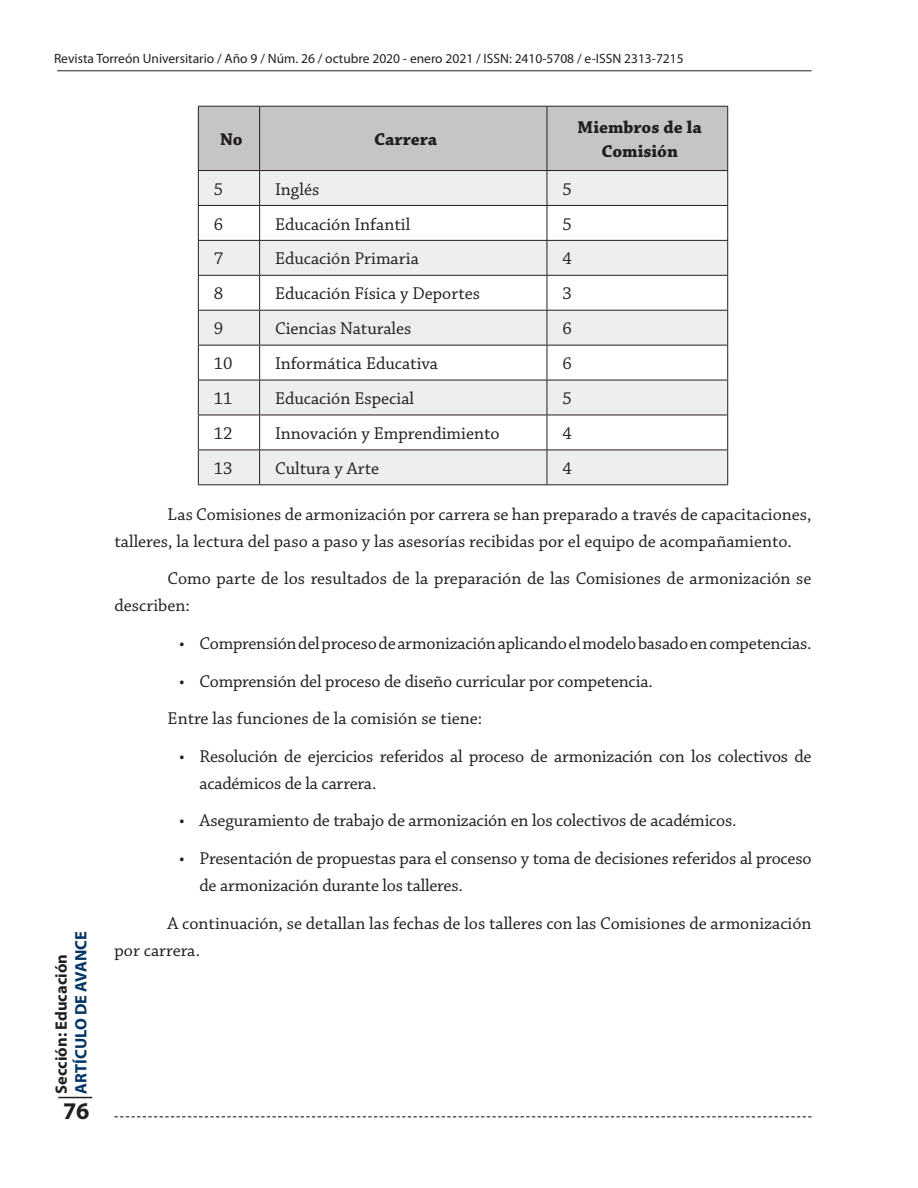
<style>
.page{position:relative;width:918px;height:1188px;background:#fff}
.page>*{position:absolute;margin:0;border:0;box-sizing:border-box;transform-origin:0 0}
.t1{font:700 24px "Myriad Pro";color:#231f20}
.TablasTexto{font:18px/27px "Chaparral Pro";color:#231f20}
.TablasTitulos{font:700 18px "Chaparral Pro";color:#231f20}
.t2{font:700 16.5px "Myriad Pro";color:#231f20}
.t3{font:700 16.5px "Myriad Pro";color:#003466}
.t4{font:13.5px "Myriad Pro";color:#231f20}
</style>
<div class="page">
<div style="left:199px;top:107px;width:528px;height:63px;background:#c6c5c6"></div>
<svg style="left:199px;top:171px;width:528px;height:313px;fill:#edeeee"></svg>
<hr style="left:198px;top:171px;width:1px;height:34px;background:#231f20">
<hr style="left:259px;top:171px;width:1px;height:34px;background:#231f20">
<hr style="left:547px;top:171px;width:1px;height:34px;background:#231f20">
<hr style="left:727px;top:171px;width:1px;height:34px;background:#231f20">
<hr style="left:198px;top:205px;width:62px;height:1px;background:#231f20">
<hr style="left:198px;top:206px;width:1px;height:34px;background:#231f20">
<hr style="left:260px;top:205px;width:287px;height:1px;background:#231f20">
<hr style="left:259px;top:206px;width:1px;height:34px;background:#231f20">
<hr style="left:547px;top:205px;width:181px;height:1px;background:#231f20">
<hr style="left:547px;top:206px;width:1px;height:34px;background:#231f20">
<hr style="left:727px;top:206px;width:1px;height:34px;background:#231f20">
<hr style="left:198px;top:240px;width:62px;height:1px;background:#231f20">
<hr style="left:198px;top:241px;width:1px;height:34px;background:#231f20">
<hr style="left:260px;top:240px;width:287px;height:1px;background:#231f20">
<hr style="left:259px;top:241px;width:1px;height:34px;background:#231f20">
<hr style="left:547px;top:240px;width:181px;height:1px;background:#231f20">
<hr style="left:547px;top:241px;width:1px;height:34px;background:#231f20">
<hr style="left:727px;top:241px;width:1px;height:34px;background:#231f20">
<hr style="left:198px;top:275px;width:62px;height:1px;background:#231f20">
<hr style="left:198px;top:276px;width:1px;height:34px;background:#231f20">
<hr style="left:260px;top:275px;width:287px;height:1px;background:#231f20">
<hr style="left:259px;top:276px;width:1px;height:34px;background:#231f20">
<hr style="left:547px;top:275px;width:181px;height:1px;background:#231f20">
<hr style="left:547px;top:276px;width:1px;height:34px;background:#231f20">
<hr style="left:727px;top:276px;width:1px;height:34px;background:#231f20">
<hr style="left:198px;top:310px;width:62px;height:1px;background:#231f20">
<hr style="left:198px;top:311px;width:1px;height:34px;background:#231f20">
<hr style="left:260px;top:310px;width:287px;height:1px;background:#231f20">
<hr style="left:259px;top:311px;width:1px;height:34px;background:#231f20">
<hr style="left:547px;top:310px;width:181px;height:1px;background:#231f20">
<hr style="left:547px;top:311px;width:1px;height:34px;background:#231f20">
<hr style="left:727px;top:311px;width:1px;height:34px;background:#231f20">
<hr style="left:198px;top:345px;width:62px;height:1px;background:#231f20">
<hr style="left:198px;top:346px;width:1px;height:34px;background:#231f20">
<hr style="left:260px;top:345px;width:287px;height:1px;background:#231f20">
<hr style="left:259px;top:346px;width:1px;height:34px;background:#231f20">
<hr style="left:547px;top:345px;width:181px;height:1px;background:#231f20">
<hr style="left:547px;top:346px;width:1px;height:34px;background:#231f20">
<hr style="left:727px;top:346px;width:1px;height:34px;background:#231f20">
<hr style="left:198px;top:380px;width:62px;height:1px;background:#231f20">
<hr style="left:198px;top:380px;width:1px;height:35px;background:#231f20">
<hr style="left:260px;top:380px;width:287px;height:1px;background:#231f20">
<hr style="left:259px;top:380px;width:1px;height:35px;background:#231f20">
<hr style="left:547px;top:380px;width:181px;height:1px;background:#231f20">
<hr style="left:547px;top:380px;width:1px;height:35px;background:#231f20">
<hr style="left:727px;top:380px;width:1px;height:35px;background:#231f20">
<hr style="left:198px;top:415px;width:62px;height:1px;background:#231f20">
<hr style="left:198px;top:415px;width:1px;height:35px;background:#231f20">
<hr style="left:260px;top:415px;width:287px;height:1px;background:#231f20">
<hr style="left:259px;top:415px;width:1px;height:35px;background:#231f20">
<hr style="left:547px;top:415px;width:181px;height:1px;background:#231f20">
<hr style="left:547px;top:415px;width:1px;height:35px;background:#231f20">
<hr style="left:727px;top:415px;width:1px;height:35px;background:#231f20">
<hr style="left:198px;top:450px;width:62px;height:1px;background:#231f20">
<hr style="left:198px;top:450px;width:1px;height:34px;background:#231f20">
<hr style="left:198px;top:484px;width:62px;height:1px;background:#231f20">
<hr style="left:260px;top:450px;width:287px;height:1px;background:#231f20">
<hr style="left:259px;top:450px;width:1px;height:34px;background:#231f20">
<hr style="left:260px;top:484px;width:287px;height:1px;background:#231f20">
<hr style="left:547px;top:450px;width:181px;height:1px;background:#231f20">
<hr style="left:547px;top:450px;width:1px;height:34px;background:#231f20">
<hr style="left:727px;top:450px;width:1px;height:34px;background:#231f20">
<hr style="left:547px;top:484px;width:181px;height:1px;background:#231f20">
<hr style="left:198px;top:106px;width:62px;height:1px;background:#231f20">
<hr style="left:198px;top:107px;width:1px;height:63px;background:#231f20">
<hr style="left:198px;top:170px;width:62px;height:1px;background:#231f20">
<hr style="left:260px;top:106px;width:287px;height:1px;background:#231f20">
<hr style="left:259px;top:107px;width:1px;height:63px;background:#231f20">
<hr style="left:260px;top:170px;width:287px;height:1px;background:#231f20">
<hr style="left:547px;top:106px;width:181px;height:1px;background:#231f20">
<hr style="left:547px;top:107px;width:1px;height:63px;background:#231f20">
<hr style="left:727px;top:107px;width:1px;height:63px;background:#231f20">
<hr style="left:547px;top:170px;width:181px;height:1px;background:#231f20">
<hr style="left:57px;top:70px;width:755px;height:1px;background:#231f20">
<hr style="left:58px;top:1097px;width:34px;height:1px;background:#231f20">
<svg style="left:114px;top:1116px;width:698px;height:1px"></svg>
<p class="t4" style="left:54px;top:50px;width:631px">Revista Torreón Universitario / Año 9 / Núm. 26 / octubre 2020 - enero 2021 / ISSN: 2410-5708 / e-ISSN 2313-7215</p>
<p class="t3" style="left:70px;top:1094px;width:164px;rotate:-90deg">ARTÍCULO DE AVANCE</p>
<h1 class="t1" style="left:63px;top:1095px;width:28px">76</h1>
<p class="t2" style="left:50px;top:1094px;width:141px;rotate:-90deg">Sección: Educación</p>
<p class="TablasTitulos" style="left:220px;top:129px;width:24px">No</p>
<p class="TablasTitulos" style="left:374px;top:129px;width:65px">Carrera</p>
<p class="TablasTitulos" style="left:578px;top:117px;width:126px">Miembros de la</p>
<p class="TablasTitulos" style="left:601px;top:141px;width:78px">Comisión</p>
<p class="TablasTexto" style="left:214px;top:176px;width:11px">5</p>
<p class="TablasTexto" style="left:275px;top:176px;width:46px">Inglés</p>
<p class="TablasTexto" style="left:562px;top:176px;width:11px">5</p>
<p class="TablasTexto" style="left:214px;top:211px;width:11px">6</p>
<p class="TablasTexto" style="left:275px;top:211px;width:137px">Educación Infantil</p>
<p class="TablasTexto" style="left:562px;top:211px;width:11px">5</p>
<p class="TablasTexto" style="left:214px;top:246px;width:11px">7</p>
<p class="TablasTexto" style="left:275px;top:246px;width:145px">Educación Primaria</p>
<p class="TablasTexto" style="left:562px;top:246px;width:11px">4</p>
<p class="TablasTexto" style="left:214px;top:281px;width:11px">8</p>
<p class="TablasTexto" style="left:275px;top:281px;width:207px">Educación Física y Deportes</p>
<p class="TablasTexto" style="left:562px;top:281px;width:11px">3</p>
<p class="TablasTexto" style="left:214px;top:316px;width:11px">9</p>
<p class="TablasTexto" style="left:275px;top:316px;width:138px">Ciencias Naturales</p>
<p class="TablasTexto" style="left:562px;top:316px;width:11px">6</p>
<p class="TablasTexto" style="left:214px;top:351px;width:20px">10</p>
<p class="TablasTexto" style="left:275px;top:351px;width:165px">Informática Educativa</p>
<p class="TablasTexto" style="left:562px;top:351px;width:11px">6</p>
<p class="TablasTexto" style="left:214px;top:386px;width:20px">11</p>
<p class="TablasTexto" style="left:275px;top:386px;width:141px">Educación Especial</p>
<p class="TablasTexto" style="left:562px;top:386px;width:11px">5</p>
<p class="TablasTexto" style="left:214px;top:421px;width:20px">12</p>
<p class="TablasTexto" style="left:275px;top:421px;width:226px">Innovación y Emprendimiento</p>
<p class="TablasTexto" style="left:562px;top:421px;width:11px">4</p>
<p class="TablasTexto" style="left:214px;top:456px;width:20px">13</p>
<p class="TablasTexto" style="left:275px;top:456px;width:106px">Cultura y Arte</p>
<p class="TablasTexto" style="left:562px;top:456px;width:11px">4</p>
<p class="TablasTexto" style="left:114px;top:501px;width:699px;text-indent:53px">Las Comisiones de armonización por carrera se han preparado a través de capacitaciones, talleres, la lectura del paso a paso y las asesorías recibidas por el equipo de acompañamiento.</p>
<p class="TablasTexto" style="left:114px;top:566px;width:699px;text-indent:53px">Como parte de los resultados de la preparación de las Comisiones de armonización se describen:</p>
<p class="TablasTexto" style="left:179px;top:630px;width:634px">• Comprensión del proceso de armonización aplicando el modelo basado en competencias.</p>
<p class="TablasTexto" style="left:179px;top:668px;width:475px">• Comprensión del proceso de diseño curricular por competencia.</p>
<p class="TablasTexto" style="left:168px;top:706px;width:316px">Entre las funciones de la comisión se tiene:</p>
<p class="TablasTexto" style="left:200px;top:743px;width:614px;text-indent:-20px">• Resolución de ejercicios referidos al proceso de armonización con los colectivos de académicos de la carrera.</p>
<p class="TablasTexto" style="left:179px;top:808px;width:559px">• Aseguramiento de trabajo de armonización en los colectivos de académicos.</p>
<p class="TablasTexto" style="left:200px;top:846px;width:613px;text-indent:-20px">• Presentación de propuestas para el consenso y toma de decisiones referidos al proceso de armonización durante los talleres.</p>
<p class="TablasTexto" style="left:114px;top:910px;width:699px;text-indent:53px">A continuación, se detallan las fechas de los talleres con las Comisiones de armonización por carrera.</p>
</div>
